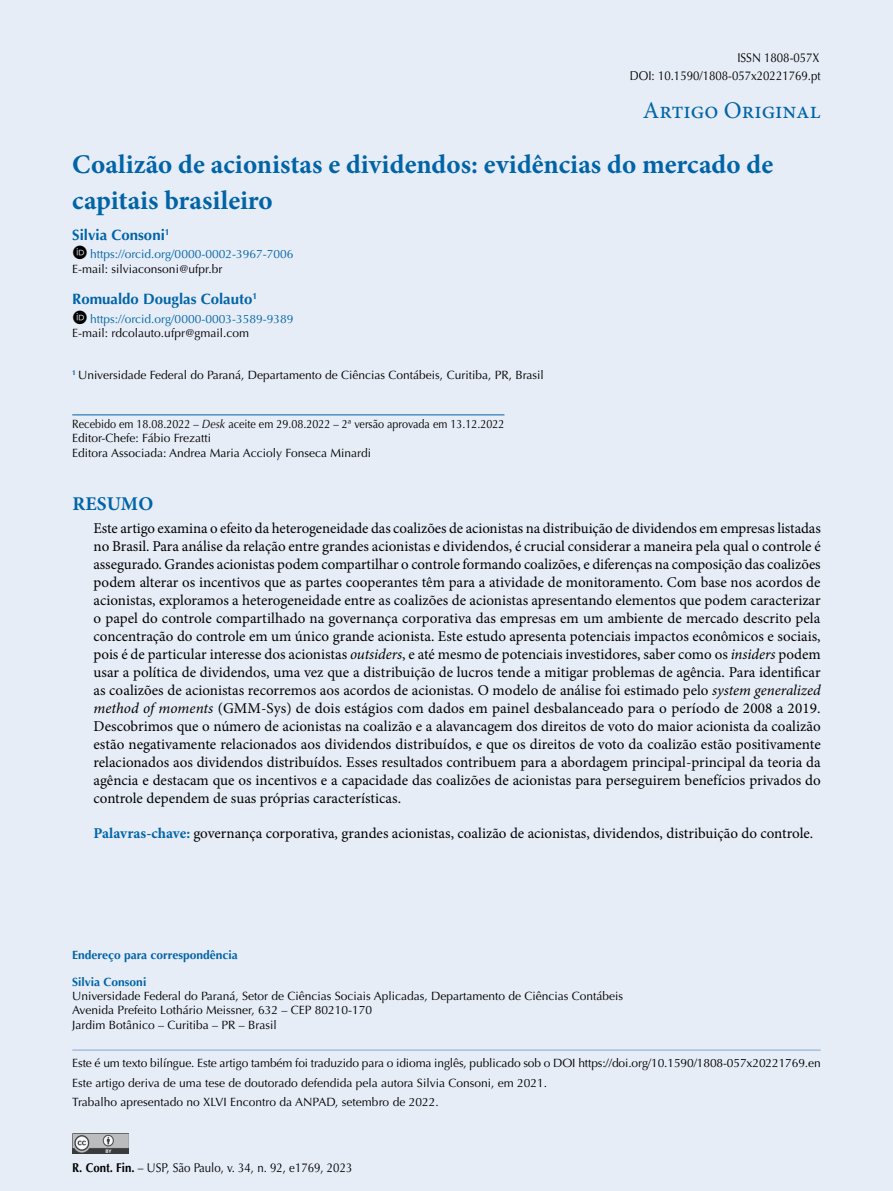
<style>
.page{position:relative;width:893px;height:1191px;background:#e7edf7}
.page>*{position:absolute;margin:0;border:0;box-sizing:border-box;transform-origin:0 0}
.t1{font:700 27px/36px "Minion Pro";color:#0064a7}
.t2{font:24px "Minion Pro";color:#0064a7}
.t3{font:700 19.5px "Minion Pro";letter-spacing:.005em;color:#0064a7}
.t4{font:15px/18px "Minion Pro";color:#000;text-align:justify}
.t5{font:700 15px "Optima LT Std";color:#0064a7}
.t6{font:12.75px/18px "Optima LT Std";color:#000;text-align:right;scale:.9 1}
.t7{font:12px/19.2px "Optima LT Std";color:#000}
.t8{font:12px/14.4px "Optima LT Std";color:#000;scale:.9 1}
.t9{font:12px "Optima LT Std";color:#0064a7}
.t10{font:700 12px "Optima LT Std";color:#0064a7}
.s1{font-style:italic}
.s2{font-weight:700;color:#0064a7}
.s3{font-weight:700}
</style>
<div class="page">
<img style="left:72px;top:1133px;width:56px;height:20px">
<hr style="left:72px;top:1049px;width:749px;height:1px;background:#84a9d3">
<hr style="left:72px;top:414px;width:432px;height:1px;background:#0064a7">
<p class="t6" style="left:630px;top:49px;width:213px">ISSN 1808-057X<br>DOI: 10.1590/1808-057x20221769.pt</p>
<h2 class="t2" style="left:643px;top:94px;width:179px">Artigo Original</h2>
<h1 class="t1" style="left:72px;top:146px;width:702px">Coalizão de acionistas e dividendos: evidências do mercado de capitais brasileiro</h1>
<p class="t5" style="left:72px;top:226px;width:99px">Silvia Consoni<sup>1</sup></p>
<p class="t9" style="left:90px;top:247px;width:205px">https://orcid.org/0000-0002-3967-7006</p>
<p class="t7" style="left:72px;top:259px;width:152px">E-mail: silviaconsoni@ufpr.br</p>
<p class="t5" style="left:72px;top:290px;width:186px">Romualdo Douglas Colauto<sup>1</sup></p>
<p class="t9" style="left:90px;top:311px;width:205px">https://orcid.org/0000-0003-3589-9389</p>
<p class="t7" style="left:72px;top:323px;width:178px">E-mail: rdcolauto.ufpr@gmail.com</p>
<p class="t7" style="left:72px;top:365px;width:473px"><sup>1</sup> Universidade Federal do Paraná, Departamento de Ciências Contábeis, Curitiba, PR, Brasil</p>
<p class="t8" style="left:72px;top:417px;width:482px">Recebido em 18.08.2022 – <span class="s1">Desk</span> aceite em 29.08.2022 – 2ª versão aprovada em 13.12.2022<br>Editor-Chefe: Fábio Frezatti<br>Editora Associada: Andrea Maria Accioly Fonseca Minardi</p>
<h3 class="t3" style="left:72px;top:490px;width:82px">RESUMO</h3>
<p class="t4" style="left:94px;top:519px;width:729px">Este artigo examina o efeito da heterogeneidade das coalizões de acionistas na distribuição de dividendos em empresas listadas no Brasil. Para análise da relação entre grandes acionistas e dividendos, é crucial considerar a maneira pela qual o controle é assegurado. Grandes acionistas podem compartilhar o controle formando coalizões, e diferenças na composição das coalizões podem alterar os incentivos que as partes cooperantes têm para a atividade de monitoramento. Com base nos acordos de acionistas, exploramos a heterogeneidade entre as coalizões de acionistas apresentando elementos que podem caracterizar o papel do controle compartilhado na governança corporativa das empresas em um ambiente de mercado descrito pela concentração do controle em um único grande acionista. Este estudo apresenta potenciais impactos econômicos e sociais, pois é de particular interesse dos acionistas <span class="s1">outsiders</span>, e até mesmo de potenciais investidores, saber como os <span class="s1">insiders</span> podem usar a política de dividendos, uma vez que a distribuição de lucros tende a mitigar problemas de agência. Para identificar as coalizões de acionistas recorremos aos acordos de acionistas. O modelo de análise foi estimado pelo <span class="s1">system generalized method of moments</span> (GMM-Sys) de dois estágios com dados em painel desbalanceado para o período de 2008 a 2019.<br>Descobrimos que o número de acionistas na coalizão e a alavancagem dos direitos de voto do maior acionista da coalizão estão negativamente relacionados aos dividendos distribuídos, e que os direitos de voto da coalizão estão positivamente relacionados aos dividendos distribuídos. Esses resultados contribuem para a abordagem principal-principal da teoria da agência e destacam que os incentivos e a capacidade das coalizões de acionistas para perseguirem benefícios privados do controle dependem de suas próprias características.</p>
<p class="t4" style="left:94px;top:824px;width:721px"><span class="s2">Palavras-chave:</span> governança corporativa, grandes acionistas, coalizão de acionistas, dividendos, distribuição do controle.</p>
<p class="t10" style="left:72px;top:947px;width:167px">Endereço para correspondência</p>
<p class="t10" style="left:72px;top:974px;width:76px">Silvia Consoni</p>
<p class="t7" style="left:72px;top:989px;width:552px;line-height:14.4px">Universidade Federal do Paraná, Setor de Ciências Sociais Aplicadas, Departamento de Ciências Contábeis<br>Avenida Prefeito Lothário Meissner, 632 – CEP 80210-170<br>Jardim Botânico – Curitiba – PR – Brasil</p>
<p class="t7" style="left:72px;top:1054px;width:750px">Este é um texto bilíngue. Este artigo também foi traduzido para o idioma inglês, publicado sob o DOI https://doi.org/10.1590/1808-057x20221769.en<br>Este artigo deriva de uma tese de doutorado defendida pela autora Silvia Consoni, em 2021.<br>Trabalho apresentado no XLVI Encontro da ANPAD, setembro de 2022.</p>
<p class="t6" style="left:72px;top:1158px;width:313px"><span class="s3">R. Cont. Fin.</span> – USP, São Paulo, v. 34, n. 92, e1769, 2023</p>
</div>
